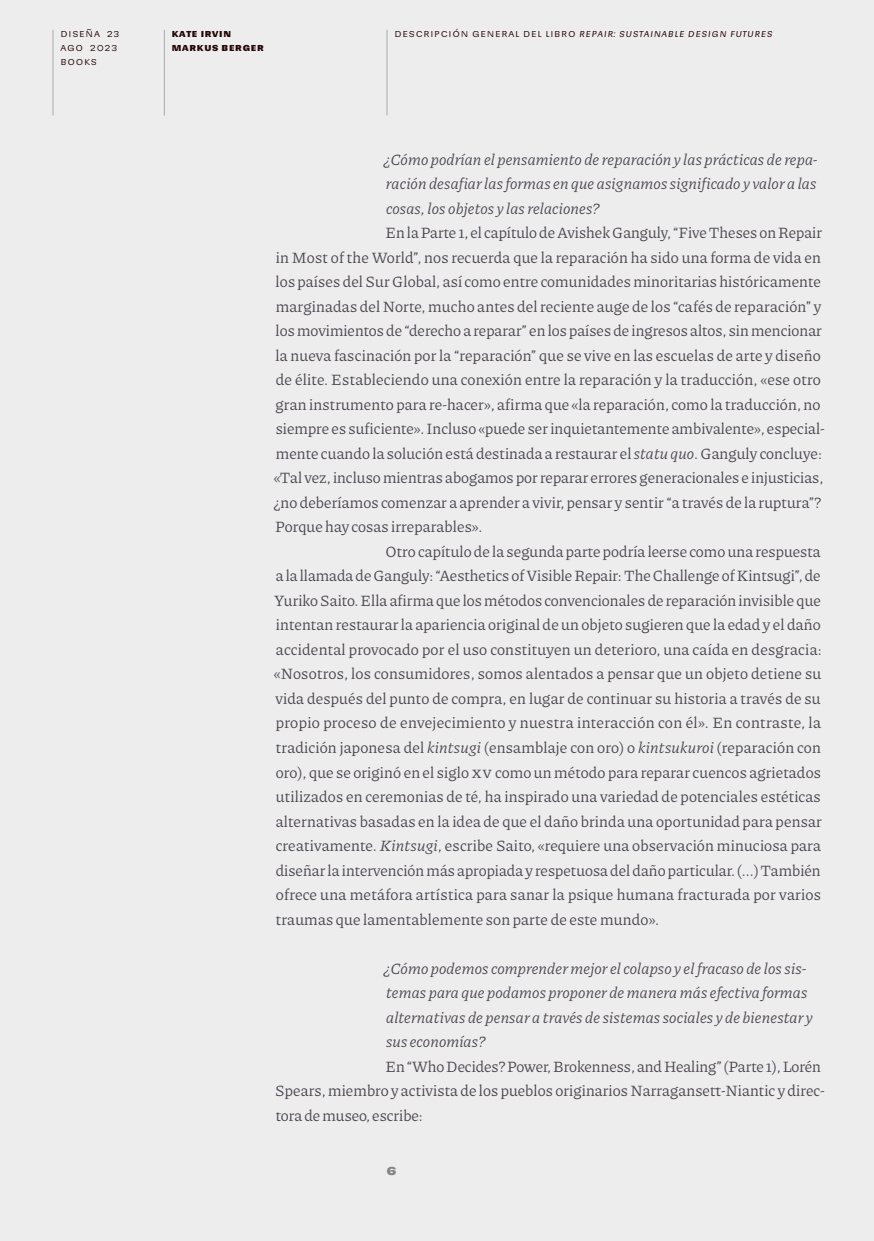
<style>
.page{position:relative;width:874px;height:1241px;background:#fff}
.page>*{position:absolute;margin:0;border:0;box-sizing:border-box;transform-origin:0 0}
.Texto_con_sangría{font:15.75px/24.5px "Piazzolla";letter-spacing:.005em;color:#4c4651}
.Pregunta{font:italic 15.75px/24.5px "Piazzolla";letter-spacing:.01em;color:#4c4651;text-align:justify}
.t1{font:700 14px "Sudamerican Grotesk";color:#828282}
.t2{font:italic 10.5px "Sudamerican Grotesk";letter-spacing:.07em;color:#260808}
.t3{font:700 10.5px/14px "Sudamerican Grotesk";letter-spacing:.07em;color:#260808}
.t4{font:10.5px/14px "Sudamerican Grotesk";letter-spacing:.07em;color:#260808}
.s1{font-style:normal}
.s2{font-style:italic}
</style>
<div class="page">
<div style="left:0;top:0;width:873px;height:1240px;background:#ededed"></div>
<hr style="left:52px;top:30px;width:1px;height:85px;background:#ababab">
<hr style="left:164px;top:30px;width:1px;height:85px;background:#ababab">
<hr style="left:386px;top:30px;width:1px;height:85px;background:#ababab">
<p class="t4" style="left:60px;top:26px;width:60px">Diseña 23</p>
<p class="t2" style="left:394px;top:24px;width:379px"><span class="s1">Descripción general d el libro</span> Repair: Sustainable Design Futures</p>
<p class="t4" style="left:60px;top:40px;width:58px">ago 2023<br>Books</p>
<p class="t3" style="left:172px;top:26px;width:93px">Kate Irvin<br>Markus Berger</p>
<p class="Pregunta" style="left:384px;top:146px;width:434px">¿Cómo podrían el pensamiento de reparación y las prácticas de repa&shy;ración desafiar las formas en que asignamos significado y valor a las cosas, los objetos y las relaciones?</p>
<p class="Texto_con_sangría" style="left:274px;top:220px;width:552px;text-indent:111px">En la Parte 1, el capítulo de Avishek Ganguly, “Five Theses on Repair in Most of the World”, nos recuerda que la reparación ha sido una forma de vida en los países del Sur Global, así como entre comunidades minoritarias históricamente marginadas del Norte, mucho antes del reciente auge de los “cafés de reparación” y los movimientos de “derecho a reparar” en los países de ingresos altos, sin mencionar la nueva fascinación por la “reparación” que se vive en las escuelas de arte y diseño de élite. Estableciendo una conexión entre la reparación y la traducción, «ese otro gran instrumento para re-hacer», afirma que «la reparación, como la traducción, no siempre es suficiente». Incluso «puede ser inquietantemente ambivalente», especial&shy;mente cuando la solución está destinada a restaurar el <span class="s2">statu quo</span>. Ganguly concluye: «Tal vez, incluso mientras abogamos por reparar errores generacionales e injusticias, ¿no deberíamos comenzar a aprender a vivir, pensar y sentir “a través de la ruptura”?<br>Porque hay cosas irreparables».</p>
<p class="Texto_con_sangría" style="left:274px;top:538px;width:549px;text-align:justify;text-indent:111px">Otro capítulo de la segunda parte podría leerse como una respuesta a la llamada de Ganguly: “Aesthetics of Visible Repair: The Challenge of Kintsugi”, de Yuriko Saito. Ella afirma que los métodos convencionales de reparación invisible que intentan restaurar la apariencia original de un objeto sugieren que la edad y el daño accidental provocado por el uso constituyen un deterioro, una caída en desgracia: «Nosotros, los consumidores, somos alentados a pensar que un objeto detiene su vida después del punto de compra, en lugar de continuar su historia a través de su propio proceso de envejecimiento y nuestra interacción con él». En contraste, la tradición japonesa del <span class="s2">kintsugi</span> (ensamblaje con oro) o <span class="s2">kintsukuroi</span> (reparación con oro), que se originó en el siglo XV como un método para reparar cuencos agrietados utilizados en ceremonias de té, ha inspirado una variedad de potenciales estéticas alternativas basadas en la idea de que el daño brinda una oportunidad para pensar creativamente. <span class="s2">Kintsugi</span>, escribe Saito, «requiere una observación minuciosa para diseñar la intervención más apropiada y respetuosa del daño particular. (...) También ofrece una metáfora artística para sanar la psique humana fracturada por varios traumas que lamentablemente son parte de este mundo».</p>
<p class="Pregunta" style="left:384px;top:955px;width:430px;text-align:left">¿Cómo podemos comprender mejor el colapso y el fracaso de los sis&shy;temas para que podamos proponer de manera más efectiva formas alternativas de pensar a través de sistemas sociales y de bienestar y sus economías?</p>
<p class="Texto_con_sangría" style="left:275px;top:1053px;width:550px;text-indent:110px">En “Who Decides? Power, Brokenness, and Healing” (Parte 1), Lorén<br>Spears, miembro y activista de los pueblos originarios Narragansett-Niantic y direc&shy;tora de museo, escribe:</p>
<p class="t1" style="left:386px;top:1158px;width:12px">6</p>
</div>
